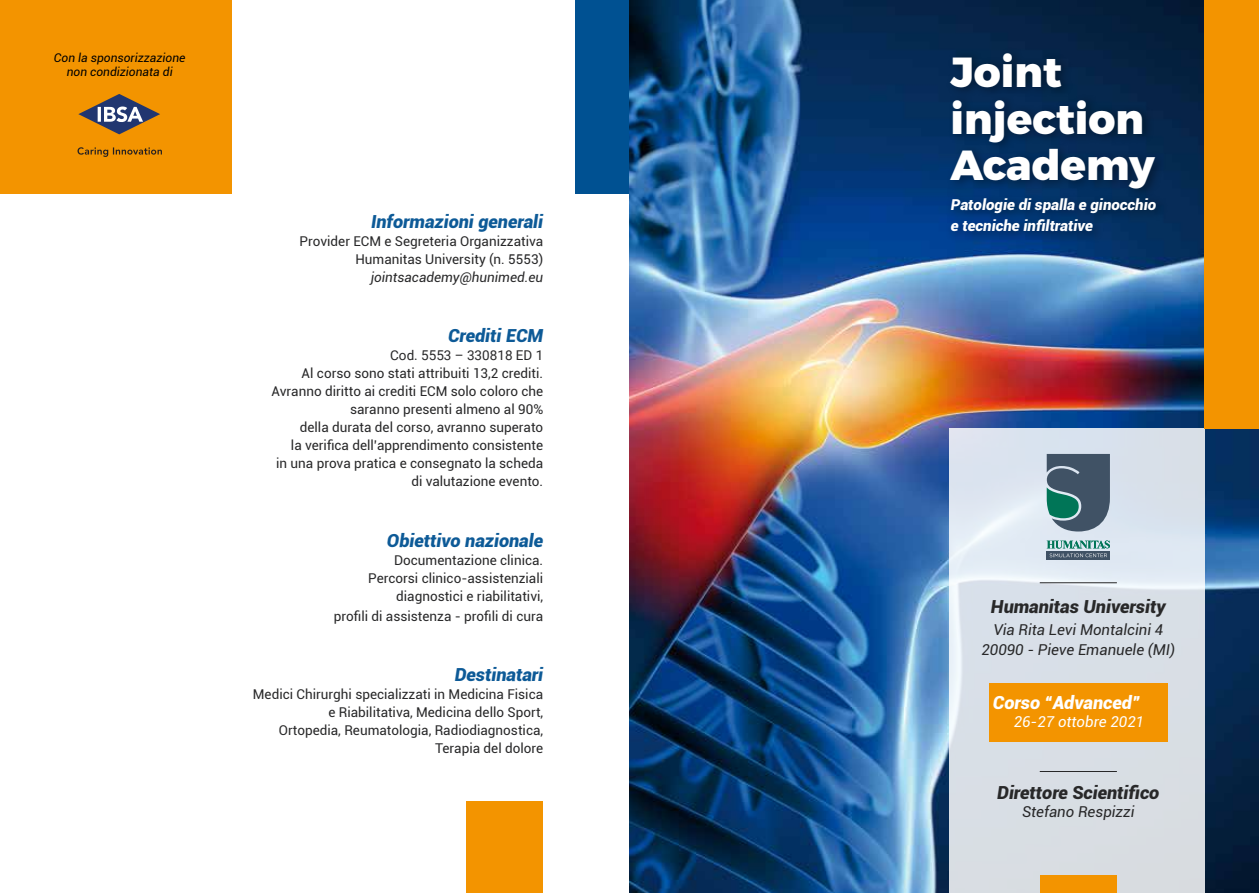
<style>
.page{position:relative;width:1259px;height:893px;background:#fff}
.page>*{position:absolute;margin:0;border:0;box-sizing:border-box;transform-origin:0 0}
.t1{font:800 42px/46.5px "Montserrat";color:#fff}
.t2{font:italic 900 18px "Roboto";color:#0d5a97}
.t3{font:italic 900 18px "Roboto";color:#282829}
.t4{font:italic 900 18px "Roboto";color:#fff}
.t5{font:italic 15px/19.8px "Roboto";color:#282829;text-align:center}
.t6{font:italic 900 15px/21.6px "Roboto";color:#fff}
.t7{font:italic 15px "Roboto";color:#fff}
.t8{font:13.5px/18px "Roboto";color:#282829;text-align:right}
.t9{font:italic 13.5px "Roboto";color:#282829}
.t10{font:italic 12px/14.4px "Roboto";color:#000;text-align:center}
</style>
<div class="page">
<div style="left:466px;top:801px;width:77px;height:92px;background:#f39400"></div>
<div style="left:575px;top:0;width:81px;height:194px;background:#005192"></div>
<img style="left:629px;top:0;width:630px;height:893px">
<svg style="left:949px;top:428px;width:256px;height:465px;fill:#d8dfe7"></svg>
<div style="left:1040px;top:876px;width:76px;height:17px;background:#f39400"></div>
<div style="left:1205px;top:0;width:54px;height:428px;background:#f39400"></div>
<div style="left:946px;top:47px;width:221px;height:152px;background:#000;opacity:.4"></div>
<div style="left:945px;top:193px;width:222px;height:50px;background:#000;opacity:.4"></div>
<div style="left:989px;top:683px;width:178px;height:59px;background:#f39400"></div>
<hr style="left:1039px;top:582px;width:78px;height:1px;background:#282829">
<hr style="left:1039px;top:771px;width:78px;height:1px;background:#282829">
<svg style="left:1046px;top:454px;width:64px;height:77px"></svg>
<svg style="left:1046px;top:557px;width:64px;height:3px"></svg>
<svg style="left:1046px;top:541px;width:64px;height:16px"></svg>
<div style="left:0;top:0;width:231px;height:194px;background:#f39400"></div>
<svg style="left:77px;top:147px;width:85px;height:10px"></svg>
<svg style="left:78px;top:94px;width:82px;height:40px"></svg>
<p class="t10" style="left:54px;top:50px;width:133px">Con la sponsorizzazione non condizionata di</p>
<h2 class="t2" style="left:371px;top:208px;width:174px">Informazioni generali</h2>
<p class="t8" style="left:300px;top:231px;width:245px">Provider ECM e Segreteria Organizzativa<br>Humanitas University (n. 5553)</p>
<p class="t9" style="left:371px;top:267px;width:174px">jointsacademy@hunimed.eu</p>
<h2 class="t2" style="left:448px;top:323px;width:97px">Crediti ECM</h2>
<p class="t8" style="left:271px;top:346px;width:273px">Cod. 5553 – 330818 ED 1<br>Al corso sono stati attribuiti 13,2 crediti.<br>Avranno diritto ai crediti ECM solo coloro che saranno presenti almeno al 90%<br>della durata del corso, avranno superato<br>la verifica dell’apprendimento consistente<br>in una prova pratica e consegnato la scheda di valutazione evento.</p>
<h2 class="t2" style="left:387px;top:528px;width:158px">Obiettivo nazionale</h2>
<p class="t8" style="left:368px;top:551px;width:176px">Documentazione clinica.<br>Percorsi clinico-assistenziali diagnostici e riabilitativi,</p>
<p class="t8" style="left:334px;top:607px;width:211px">profili di assistenza - profili di cura</p>
<h2 class="t2" style="left:455px;top:662px;width:90px">Destinatari</h2>
<p class="t8" style="left:253px;top:685px;width:292px">Medici Chirurghi specializzati in Medicina Fisica e Riabilitativa, Medicina dello Sport,<br>Ortopedia, Reumatologia, Radiodiagnostica, Terapia del dolore</p>
<h1 class="t1" style="left:950px;top:50px;width:206px">Joint injection<br>Academy</h1>
<p class="t6" style="left:951px;top:193px;width:207px">Patologie di spalla e ginocchio e tecniche infiltrative</p>
<h2 class="t3" style="left:991px;top:594px;width:176px">Humanitas University</h2>
<p class="t5" style="left:981px;top:619px;width:195px">Via Rita Levi Montalcini 4<br>20090 - Pieve Emanuele (MI)</p>
<h2 class="t4" style="left:993px;top:690px;width:149px">Corso “Advanced”</h2>
<p class="t7" style="left:1013px;top:711px;width:132px">26-27 ottobre 2021</p>
<h2 class="t3" style="left:997px;top:780px;width:164px">Direttore Scientifico</h2>
<p class="t5" style="left:1022px;top:801px;width:114px">Stefano Respizzi</p>
</div>
